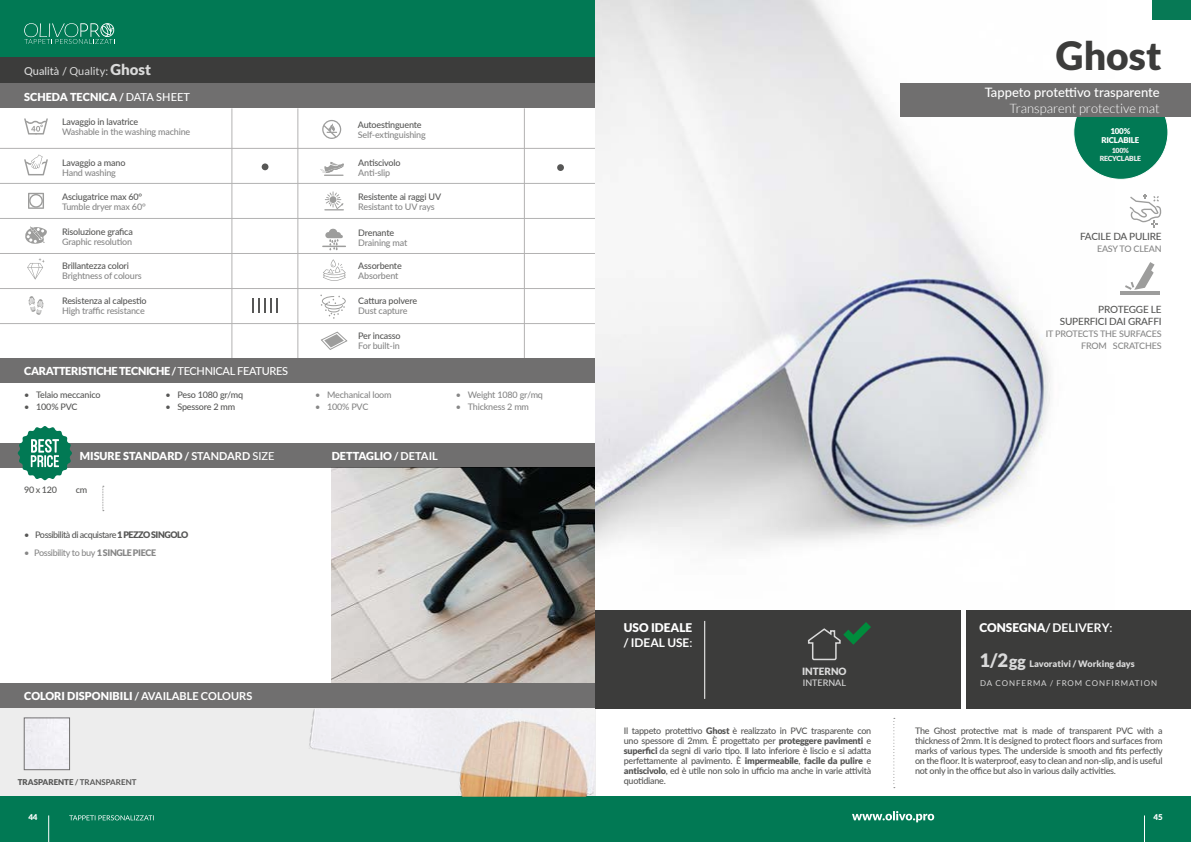
<style>
.page{position:relative;width:1191px;height:842px;background:#fff}
.page>*{position:absolute;margin:0;border:0;box-sizing:border-box;transform-origin:0 0}
.t1{font:900 39px "Lato";color:#3c3c3b}
.t2{font:500 13px "Lato";letter-spacing:-.005em;color:#fff}
.t3{font:300 13px "Lato";color:#fff}
.t4{font:900 12px/14.4px "Lato";color:#fff}
.t5{font:700 12px "Lato";color:#fff}
.t6{font:900 11px "Lato";color:#fff}
.t7{font:900 11px "Lato";letter-spacing:-.03em;color:#fff}
.t8{font:500 11px "Lato";color:#dadada}
.t9{font:500 10px/12px "Lato";letter-spacing:-.02em;color:#575756;text-align:right}
.t10{font:900 10px "Lato";color:#dadada}
.t11{font:500 9px/10px "Lato";letter-spacing:-.025em;color:#575756;text-align:justify}
.t12{font:500 9px/12px "Lato";letter-spacing:-.02em;color:#878787;text-align:right}
.t13{font:500 9px "Lato";letter-spacing:-.05em;color:#575756}
.t14{font:500 9px "Lato";letter-spacing:-.04em;color:#878787}
.t15{font:900 9px "Lato";color:#dadada}
.t16{font:500 9px "Lato";color:#dadada}
.t17{font:8px "Lato";letter-spacing:.11em;color:#dadada}
.t18{font:700 8px "Lato";color:#575756}
.t19{font:900 8px/9.6px "Lato";letter-spacing:-.03em;color:#fff;text-align:center}
.t20{font:900 7px/8.4px "Lato";letter-spacing:-.03em;color:#ededed;text-align:center}
.s1{font-weight:400}
.s2{font-weight:900;font-size:15px}
.s3{font-weight:700}
.s4{font-weight:500}
.s5{font-weight:900}
.s6{font-size:18.4px}
.s7{font-size:16px}
</style>
<div class="page">
<div style="left:0;top:706px;width:595px;height:91px;background:#ededed"></div>
<div style="left:0;top:56px;width:595px;height:28px;background:#3c3c3b"></div>
<div style="left:0;top:0;width:595px;height:57px;background:#017954"></div>
<hr style="left:0;top:148px;width:595px;height:1px;background:#b3b2b2">
<hr style="left:0;top:183px;width:595px;height:1px;background:#b3b2b2">
<hr style="left:0;top:218px;width:595px;height:1px;background:#b3b2b2">
<hr style="left:0;top:253px;width:595px;height:1px;background:#b3b2b2">
<hr style="left:0;top:288px;width:595px;height:1px;background:#b3b2b2">
<hr style="left:0;top:323px;width:595px;height:1px;background:#b3b2b2">
<hr style="left:297px;top:108px;width:1px;height:251px;background:#b3b2b2">
<hr style="left:232px;top:108px;width:1px;height:251px;background:#b3b2b2">
<hr style="left:524px;top:108px;width:1px;height:251px;background:#b3b2b2">
<svg style="left:322px;top:229px;width:24px;height:21px"></svg>
<svg style="left:24px;top:118px;width:24px;height:17px"></svg>
<svg style="left:24px;top:154px;width:24px;height:21px"></svg>
<div style="left:262px;top:163px;width:6px;height:7px;background:#575756;border-radius:50%"></div>
<svg style="left:322px;top:120px;width:19px;height:19px"></svg>
<svg style="left:324px;top:191px;width:20px;height:19px"></svg>
<svg style="left:28px;top:193px;width:16px;height:16px"></svg>
<svg style="left:25px;top:226px;width:22px;height:18px"></svg>
<svg style="left:27px;top:258px;width:18px;height:22px"></svg>
<svg style="left:29px;top:296px;width:14px;height:19px"></svg>
<div style="left:557px;top:164px;width:7px;height:7px;background:#575756;border-radius:50%"></div>
<svg style="left:320px;top:162px;width:24px;height:14px"></svg>
<div style="left:0;top:683px;width:595px;height:25px;background:#706f6f"></div>
<div style="left:0;top:443px;width:595px;height:25px;background:#706f6f"></div>
<div style="left:0;top:358px;width:595px;height:25px;background:#706f6f"></div>
<div style="left:0;top:84px;width:595px;height:24px;background:#706f6f"></div>
<svg style="left:24px;top:23px;width:91px;height:21px"></svg>
<svg style="left:323px;top:259px;width:23px;height:22px"></svg>
<svg style="left:320px;top:295px;width:26px;height:24px"></svg>
<div style="left:0;top:797px;width:1191px;height:45px;background:#017954"></div>
<svg style="left:48px;top:815px;width:1px;height:27px"></svg>
<svg style="left:69px;top:815px;width:85px;height:5px"></svg>
<svg style="left:321px;top:331px;width:27px;height:19px"></svg>
<svg style="left:252px;top:298px;width:26px;height:15px"></svg>
<svg style="left:18px;top:426px;width:54px;height:54px"></svg>
<svg style="left:103px;top:486px;width:1px;height:25px"></svg>
<img style="left:28px;top:720px;width:40px;height:46px">
<div style="left:24px;top:718px;width:46px;height:52px;border:1px solid #706f6f"></div>
<img style="left:332px;top:467px;width:263px;height:216px">
<img style="left:302px;top:709px;width:293px;height:88px">
<img style="left:595px;top:0;width:596px;height:611px">
<div style="left:1073px;top:85px;width:94px;height:94px;background:#017954;border-radius:50%"></div>
<div style="left:1152px;top:0;width:39px;height:20px;background:#077955"></div>
<div style="left:966px;top:611px;width:225px;height:98px;background:#3c3c3b"></div>
<div style="left:595px;top:611px;width:366px;height:98px;background:#3c3c3b"></div>
<svg style="left:893px;top:718px;width:2px;height:70px"></svg>
<hr style="left:704px;top:621px;width:1px;height:78px;background:#fff">
<svg style="left:1144px;top:815px;width:1px;height:27px"></svg>
<svg style="left:852px;top:811px;width:82px;height:11px"></svg>
<svg style="left:807px;top:622px;width:64px;height:39px"></svg>
<div style="left:900px;top:84px;width:291px;height:33px;background:#706f6f"></div>
<svg style="left:1129px;top:194px;width:32px;height:33px"></svg>
<svg style="left:1125px;top:262px;width:29px;height:28px"></svg>
<hr style="left:1120px;top:291px;width:39px;height:4px;background:#9d9d9c">
<p class="t8" style="left:24px;top:63px;width:128px">Qualità / <span class="s1">Quality:</span> <span class="s2">Ghost</span></p>
<p class="t6" style="left:24px;top:90px;width:167px">SCHEDA TECNICA <span class="s3">/</span> <span class="s4">DATA SHEET</span></p>
<p class="t11" style="left:62px;top:116px;width:78px">Lavaggio in lavatrice</p>
<p class="t12" style="left:62px;top:125px;width:130px">Washable in the washing machine</p>
<p class="t11" style="left:62px;top:157px;width:65px">Lavaggio a mano</p>
<p class="t12" style="left:62px;top:166px;width:55px">Hand washing</p>
<p class="t11" style="left:62px;top:191px;width:82px">Asciugatrice max 60°</p>
<p class="t12" style="left:62px;top:200px;width:85px">Tumble dryer max 60°</p>
<p class="t11" style="left:62px;top:227px;width:72px">Risoluzione grafica</p>
<p class="t12" style="left:62px;top:236px;width:72px">Graphic resolution</p>
<p class="t11" style="left:62px;top:261px;width:68px">Brillantezza colori</p>
<p class="t12" style="left:62px;top:270px;width:81px">Brightness of colours</p>
<p class="t11" style="left:62px;top:295px;width:86px">Resistenza al calpestio</p>
<p class="t12" style="left:62px;top:304px;width:84px">High traffic resistance</p>
<p class="t7" style="left:24px;top:365px;width:265px">CARATTERISTICHE TECNICHE <span class="s3">/</span> <span class="s4">TECHNICAL FEATURES</span></p>
<p class="t11" style="left:24px;top:389px;width:78px">• Telaio meccanico</p>
<p class="t11" style="left:24px;top:401px;width:55px">• 100% PVC</p>
<p class="t11" style="left:165px;top:389px;width:79px">• Peso 1080 gr/mq</p>
<p class="t11" style="left:165px;top:401px;width:71px">• Spessore 2 mm</p>
<p class="t11" style="left:358px;top:119px;width:65px">Autoestinguente</p>
<p class="t12" style="left:358px;top:128px;width:69px">Self-extinguishing</p>
<p class="t11" style="left:358px;top:157px;width:44px">Antiscivolo</p>
<p class="t12" style="left:358px;top:166px;width:34px">Anti-slip</p>
<p class="t11" style="left:358px;top:191px;width:84px">Resistente ai raggi UV</p>
<p class="t12" style="left:358px;top:200px;width:78px">Resistant to UV rays</p>
<p class="t11" style="left:358px;top:228px;width:37px">Drenante</p>
<p class="t12" style="left:358px;top:237px;width:51px">Draining mat</p>
<p class="t11" style="left:358px;top:261px;width:45px">Assorbente</p>
<p class="t12" style="left:358px;top:270px;width:42px">Absorbent</p>
<p class="t11" style="left:358px;top:295px;width:60px">Cattura polvere</p>
<p class="t12" style="left:358px;top:304px;width:51px">Dust capture</p>
<p class="t11" style="left:358px;top:331px;width:44px">Per incasso</p>
<p class="t12" style="left:358px;top:340px;width:43px">For built-in</p>
<p class="t12" style="left:315px;top:388px;width:78px">• Mechanical loom</p>
<p class="t12" style="left:315px;top:400px;width:55px">• 100% PVC</p>
<p class="t12" style="left:456px;top:388px;width:89px">• Weight 1080 gr/mq</p>
<p class="t12" style="left:456px;top:400px;width:75px">• Thickness 2 mm</p>
<p class="t6" style="left:80px;top:449px;width:196px">MISURE STANDARD <span class="s3">/ STANDARD</span> <span class="s4">SIZE</span></p>
<p class="t6" style="left:332px;top:449px;width:108px">DETTAGLIO <span class="s3">/ DETAIL</span></p>
<p class="t11" style="left:24px;top:485px;width:34px">90 x 120</p>
<p class="t11" style="left:76px;top:485px;width:13px">cm</p>
<p class="t13" style="left:24px;top:528px;width:165px">• Possibilità di acquistare <span class="s5">1 PEZZO SINGOLO</span></p>
<p class="t14" style="left:24px;top:546px;width:133px">• Possibility to buy <span class="s5">1 SINGLE PIECE</span></p>
<p class="t6" style="left:24px;top:689px;width:229px">COLORI DISPONIBILI <span class="s3">/ AVAILABLE COLOURS</span></p>
<p class="t18" style="left:18px;top:777px;width:120px"><span class="s5">TRASPARENTE</span> / TRANSPARENT</p>
<p class="t19" style="left:28px;top:812px;width:11px">44</p>
<h1 class="t1" style="left:1055px;top:33px;width:107px">Ghost</h1>
<h2 class="t2" style="left:984px;top:83px;width:177px">Tappeto protettivo trasparente</h2>
<h2 class="t3" style="left:1009px;top:101px;width:152px">Transparent protective mat</h2>
<p class="t19" style="left:1101px;top:126px;width:39px">100%<br>RICLABILE</p>
<p class="t20" style="left:1099px;top:146px;width:43px">100%<br>RECYCLABLE</p>
<p class="t9" style="left:1080px;top:230px;width:83px">FACILE DA PULIRE</p>
<p class="t12" style="left:1097px;top:242px;width:66px">EASY TO CLEAN</p>
<p class="t9" style="left:1059px;top:303px;width:103px">PROTEGGE LE<br>SUPERFICI DAI GRAFFI</p>
<p class="t12" style="left:1045px;top:327px;width:117px">IT PROTECTS THE SURFACES<br>FROM SCRATCHES</p>
<h3 class="t4" style="left:624px;top:620px;width:70px">USO IDEALE <span class="s3">/ IDEAL USE</span><span class="s4">:</span></h3>
<h3 class="t5" style="left:979px;top:621px;width:135px"><span class="s5">CONSEGNA</span>/ DELIVERY<span class="s4">:</span></h3>
<p class="t10" style="left:802px;top:666px;width:46px">INTERNO</p>
<p class="t16" style="left:802px;top:676px;width:45px">INTERNAL</p>
<p class="t15" style="left:979px;top:659px;width:157px"><span class="s6">1/2</span> <span class="s7">gg</span> Lavorativi / Working days</p>
<p class="t17" style="left:980px;top:678px;width:179px">DA CONFERMA / FROM CONFIRMATION</p>
<p class="t11" style="left:624px;top:725px;width:249px">Il tappeto protettivo <span class="s5">Ghost</span> è realizzato in PVC trasparente con uno spessore di 2mm. È progettato per <span class="s5">proteggere pavimenti</span> e <span class="s5">superfici</span> da segni di vario tipo. Il lato inferiore è liscio e si adatta perfettamente al pavimento. È <span class="s5">impermeabile</span>, <span class="s5">facile da pulire</span> e <span class="s5">antiscivolo</span>, ed è utile non solo in ufficio ma anche in varie attività quotidiane.</p>
<p class="t11" style="left:915px;top:725px;width:249px">The Ghost protective mat is made of transparent PVC with a thickness of 2mm. It is designed to protect floors and surfaces from marks of various types. The underside is smooth and fits perfectly on the floor. It is waterproof, easy to clean and non-slip, and is useful not only in the office but also in various daily activities.</p>
<p class="t19" style="left:1153px;top:812px;width:11px">45</p>
</div>
